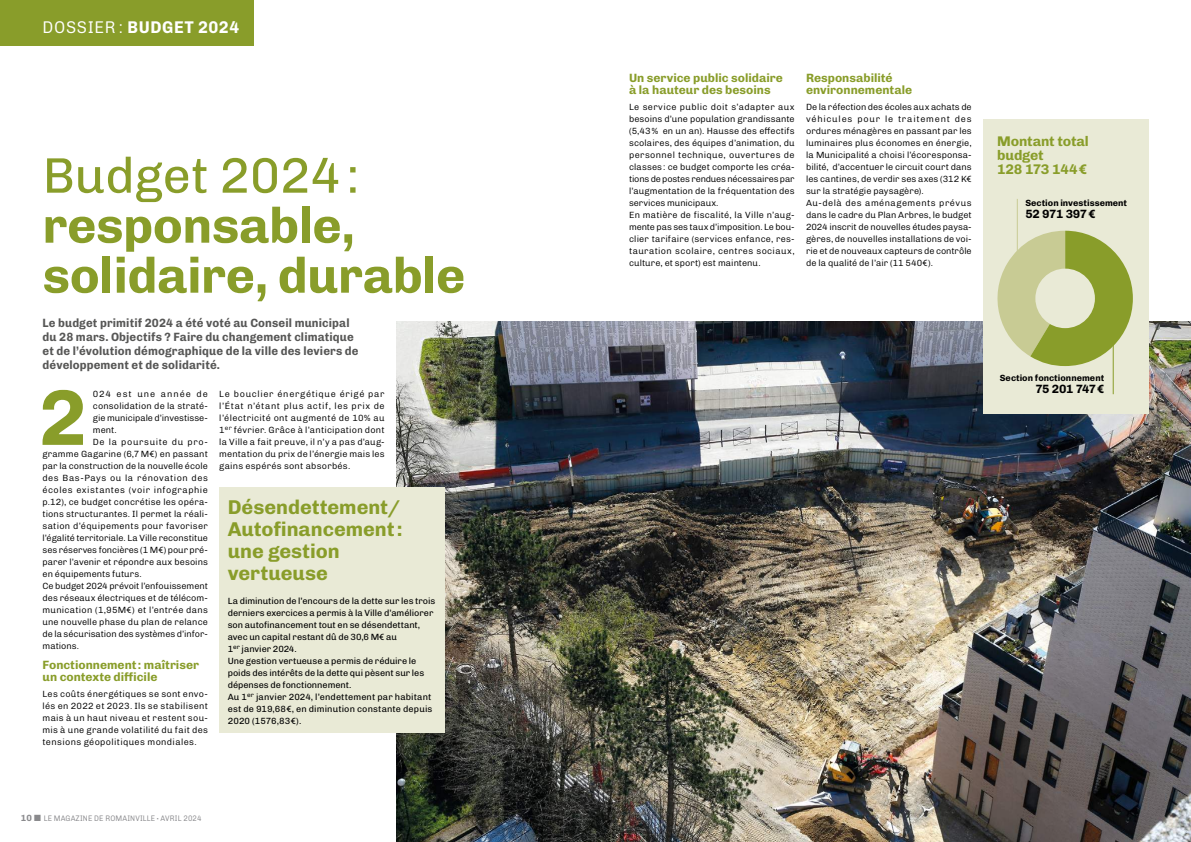
<style>
.page{position:relative;width:1191px;height:842px;background:#fff}
.page>*{position:absolute;margin:0;border:0;box-sizing:border-box;transform-origin:0 0}
.t1{font:700 79px "Chivo";color:#899d2a}
.t2{font:700 50px/50px "Chivo";letter-spacing:-.01em;color:#899d2a}
.t3{font:50px "Chivo";letter-spacing:-.01em;color:#899d2a}
.t4{font:700 20px/22px "Chivo";color:#899d2a}
.t5{font:700 17px "Chivo";letter-spacing:.04em;color:#fff;scale:.95 1}
.t6{font:700 14px/14px "Chivo";letter-spacing:-.015em;color:#899d2a}
.t7{font:700 12px/14px "Chivo";letter-spacing:.01em;color:#575756;scale:.95 1}
.t8{font:700 12px/12px "Chivo";color:#899d2a}
.t9{font:700 12px "Chivo";letter-spacing:-.03em;color:#000}
.t10{font:300 9px/12px "Chivo";letter-spacing:.01em;color:#000;text-align:justify}
.t11{font:9px/12px "Chivo";letter-spacing:-.005em;color:#000}
.t12{font:300 9px "Chivo";letter-spacing:.055em;color:#000}
.t13{font:700 9px "Chivo";letter-spacing:.005em;color:#000}
.t14{font:300 9px "Chivo";letter-spacing:-.01em;color:#000}
.t15{font:300 9px "Chivo";letter-spacing:.03em;color:#000}
.t16{font:300 9px "Chivo";letter-spacing:.065em;color:#000}
.t17{font:300 9px "Chivo";letter-spacing:.105em;color:#000}
.t18{font:300 8px "Chivo";letter-spacing:.02em;color:#8a8a8d;scale:.9 1}
.s1{font-weight:300}
.s2{font-weight:700;font-size:9px}
.s3{font-weight:700}
</style>
<div class="page">
<img style="left:396px;top:321px;width:795px;height:521px">
<div style="left:0;top:0;width:253px;height:45px;background:#899d2a"></div>
<div style="left:219px;top:487px;width:226px;height:245px;background:#e9ead6"></div>
<div style="left:983px;top:119px;width:166px;height:295px;background:#e9ead6"></div>
<hr style="left:1016px;top:199px;width:1px;height:59px;background:#c8cb94">
<hr style="left:1112px;top:323px;width:1px;height:71px;background:#899d2a">
<svg style="left:997px;top:231px;width:135px;height:135px"></svg>
<div style="left:1035px;top:269px;width:60px;height:59px;background:#e9ead6;border-radius:50%"></div>
<h3 class="t5" style="left:43px;top:14px;width:209px"><span class="s1">DOSSIER :</span> BUDGET 2024</h3>
<h2 class="t3" style="left:43px;top:137px;width:318px">Budget 2024 :</h2>
<h2 class="t2" style="left:43px;top:198px;width:424px">responsable, solidaire, durable</h2>
<h3 class="t7" style="left:43px;top:315px;width:334px">Le budget primitif 2024 a été voté au Conseil municipal du 28 mars. Objectifs ? Faire du changement climatique et de l’évolution démographique de la ville des leviers de développement et de solidarité.</h3>
<h1 class="t1" style="left:39px;top:357px;width:50px">2</h1>
<p class="t17" style="left:93px;top:387px;width:117px">024 est une année de</p>
<p class="t10" style="left:93px;top:399px;width:117px">consolidation de la straté-</p>
<p class="t10" style="left:93px;top:411px;width:117px">gie municipale d’investisse-</p>
<p class="t10" style="left:93px;top:423px;width:25px">ment.</p>
<p class="t16" style="left:93px;top:435px;width:117px">De la poursuite du pro-</p>
<p class="t10" style="left:43px;top:447px;width:167px">gramme Gagarine (6,7 M€) en passant</p>
<p class="t10" style="left:43px;top:459px;width:167px">par la construction de la nouvelle école</p>
<p class="t12" style="left:43px;top:471px;width:167px">des Bas-Pays ou la rénovation des</p>
<p class="t12" style="left:43px;top:483px;width:167px">écoles existantes (voir infographie</p>
<p class="t10" style="left:43px;top:495px;width:167px">p.12), ce budget concrétise les opéra-</p>
<p class="t10" style="left:43px;top:507px;width:167px">tions structurantes. Il permet la réali-</p>
<p class="t15" style="left:43px;top:519px;width:167px">sation d’équipements pour favoriser</p>
<p class="t10" style="left:43px;top:531px;width:167px">l’égalité territoriale. La Ville reconstitue</p>
<p class="t10" style="left:43px;top:543px;width:167px">ses réserves foncières (1 M€) pour pré-</p>
<p class="t10" style="left:43px;top:555px;width:167px">parer l’avenir et répondre aux besoins</p>
<p class="t10" style="left:43px;top:567px;width:101px">en équipements futurs.</p>
<p class="t14" style="left:43px;top:579px;width:167px">Ce budget 2024 prévoit l’enfouissement</p>
<p class="t10" style="left:43px;top:591px;width:167px">des réseaux électriques et de télécom-</p>
<p class="t10" style="left:43px;top:603px;width:167px">munication (1,95M€) et l’entrée dans</p>
<p class="t10" style="left:43px;top:615px;width:167px">une nouvelle phase du plan de relance</p>
<p class="t10" style="left:43px;top:627px;width:167px">de la sécurisation des systèmes d’infor-</p>
<p class="t10" style="left:43px;top:639px;width:38px">mations.</p>
<h3 class="t8" style="left:43px;top:659px;width:158px">Fonctionnement : maîtriser un contexte difficile</h3>
<p class="t10" style="left:43px;top:688px;width:167px">Les coûts énergétiques se sont envo&shy;lés en 2022 et 2023. Ils se stabilisent mais à un haut niveau et restent sou&shy;mis à une grande volatilité du fait des tensions géopolitiques mondiales.</p>
<p class="t10" style="left:219px;top:387px;width:167px">Le bouclier énergétique érigé par l’État n’étant plus actif, les prix de l’électricité ont augmenté de 10% au 1<sup>er</sup> février. Grâce à l’anticipation dont la Ville a fait preuve, il n’y a pas d’aug&shy;mentation du prix de l’énergie mais les gains espérés sont absorbés.</p>
<h3 class="t4" style="left:228px;top:495px;width:176px">Désendettement/<br>Autofinancement : une gestion vertueuse</h3>
<p class="t11" style="left:228px;top:594px;width:209px">La diminution de l’encours de la dette sur les trois derniers exercices a permis à la Ville d’améliorer son autofinancement tout en se désendettant, avec un capital restant dû de 30,6 M€ au<br>1<sup>er</sup> janvier 2024.<br>Une gestion vertueuse a permis de réduire le poids des intérêts de la dette qui pèsent sur les dépenses de fonctionnement.<br>Au 1<sup>er</sup> janvier 2024, l’endettement par habitant est de 919,68€, en diminution constante depuis 2020 (1576,83€).</p>
<p class="t18" style="left:21px;top:812px;width:202px"><span class="s2">10</span> ■ LE MAGAZINE DE ROMAINVILLE <span class="s3">·</span> AVRIL 2024</p>
<h3 class="t8" style="left:629px;top:72px;width:155px">Un service public solidaire à la hauteur des besoins</h3>
<p class="t10" style="left:629px;top:100px;width:167px;text-align:left">Le service public doit s’adapter aux besoins d’une population grandissante (5,43 % en un an). Hausse des effectifs scolaires, des équipes d’animation, du personnel technique, ouvertures de classes : ce budget comporte les créa&shy;tions de postes rendues nécessaires par l’augmentation de la fréquentation des services municipaux.<br>En matière de fiscalité, la Ville n’aug&shy;mente pas ses taux d’imposition. Le bou&shy;clier tarifaire (services enfance, res&shy;tauration scolaire, centres sociaux, culture, et sport) est maintenu.</p>
<h3 class="t8" style="left:806px;top:72px;width:108px">Responsabilité environnementale</h3>
<p class="t10" style="left:806px;top:100px;width:167px;text-align:left">De la réfection des écoles aux achats de véhicules pour le traitement des ordures ménagères en passant par les luminaires plus économes en énergie, la Municipalité a choisi l’écoresponsa&shy;bilité, d’accentuer le circuit court dans les cantines, de verdir ses axes (312 K€ sur la stratégie paysagère).<br>Au-delà des aménagements prévus dans le cadre du Plan Arbres, le budget 2024 inscrit de nouvelles études paysa&shy;gères, de nouvelles installations de voi&shy;rie et de nouveaux capteurs de contrôle de la qualité de l’air (11 540€).</p>
<h3 class="t6" style="left:997px;top:134px;width:93px">Montant total budget<br>128 173 144 €</h3>
<p class="t13" style="left:1025px;top:196px;width:103px">Section investissement</p>
<h3 class="t9" style="left:1025px;top:205px;width:72px">52 971 397 €</h3>
<p class="t13" style="left:999px;top:371px;width:106px">Section fonctionnement</p>
<h3 class="t9" style="left:1035px;top:380px;width:70px">75 201 747 €</h3>
</div>
